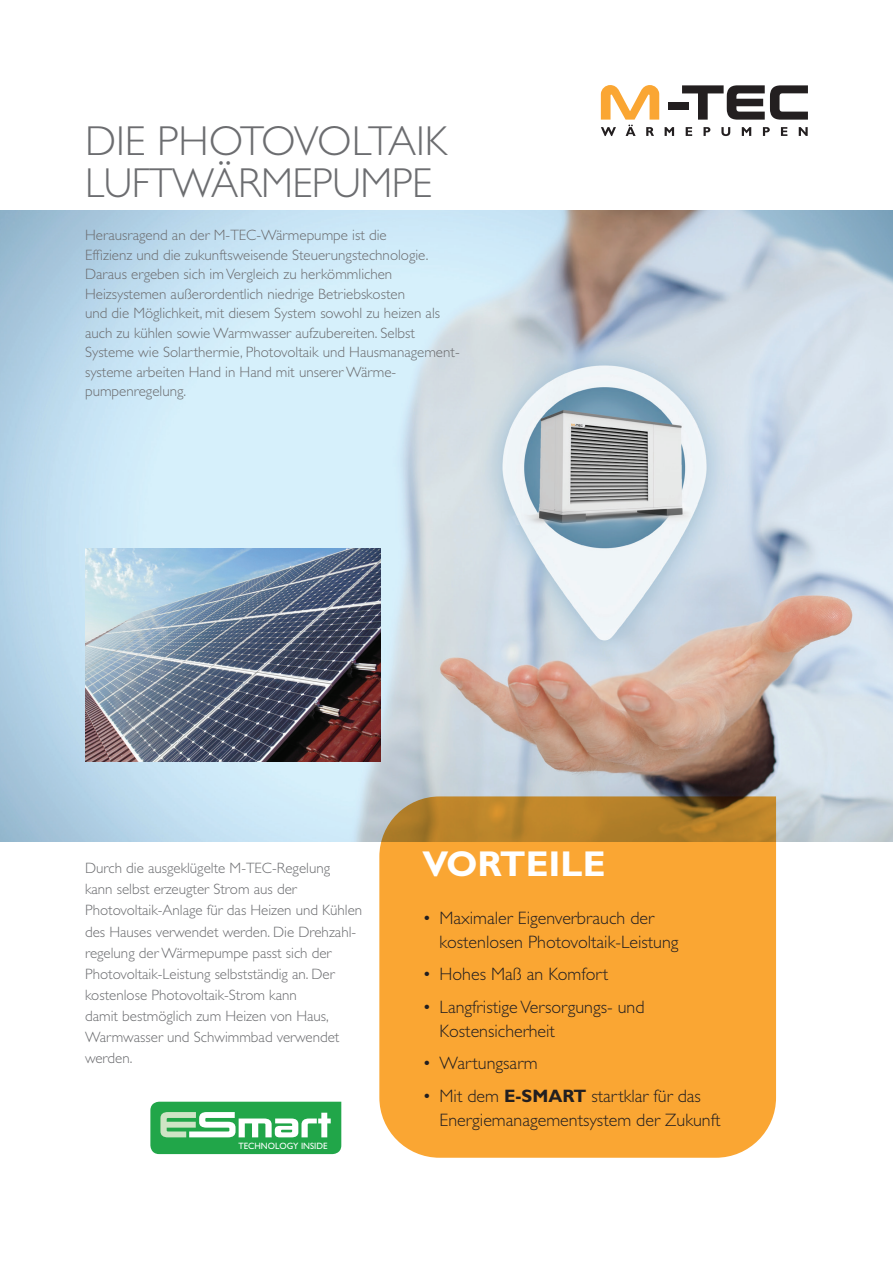
<style>
.page{position:relative;width:893px;height:1263px;background:#fff}
.page>*{position:absolute;margin:0;border:0;box-sizing:border-box;transform-origin:0 0}
.t1{font:300 42px/42px "Gill Sans Std";letter-spacing:-.01em;color:#6c6d70}
.t2{font:700 36px "Gill Sans Std";color:#fff}
.t3{font:300 18px/24px "Gill Sans Std";color:#231f20}
.t4{font:300 15px/21px "Gill Sans Std";color:#6c6d70}
.t5{font:9.15px "Gill Sans";color:#fff;scale:.96 1}
.s1{font-weight:700}
</style>
<div class="page">
<img style="left:0;top:210px;width:893px;height:632px">
<svg style="left:379px;top:796px;width:397px;height:362px;background:#f0a235"></svg>
<img style="left:85px;top:549px;width:295px;height:212px">
<div style="left:669px;top:103px;width:20px;height:7px;background:#231f20"></div>
<svg style="left:665px;top:127px;width:9px;height:9px"></svg>
<svg style="left:686px;top:127px;width:6px;height:9px"></svg>
<svg style="left:703px;top:127px;width:7px;height:9px"></svg>
<svg style="left:721px;top:127px;width:9px;height:9px"></svg>
<svg style="left:742px;top:127px;width:9px;height:9px"></svg>
<svg style="left:763px;top:127px;width:7px;height:9px"></svg>
<svg style="left:781px;top:127px;width:6px;height:9px"></svg>
<svg style="left:799px;top:127px;width:9px;height:9px"></svg>
<svg style="left:682px;top:85px;width:126px;height:35px"></svg>
<svg style="left:601px;top:85px;width:58px;height:51px"></svg>
<svg style="left:150px;top:1102px;width:191px;height:52px"></svg>
<h1 class="t1" style="left:85px;top:120px;width:363px">DIE PHOTOVOLTAIK<br>LUFTWÄRMEPUMPE</h1>
<p class="t4" style="left:85px;top:226px;width:375px;line-height:19.5px">Herausragend an der M-TEC-Wärmepumpe ist die<br>Effizienz und die zukunftsweisende Steuerungstechnologie.<br>Daraus ergeben sich im Vergleich zu herkömmlichen Heizsystemen außerordentlich niedrige Betriebskosten<br>und die Möglichkeit, mit diesem System sowohl zu heizen als auch zu kühlen sowie Warmwasser aufzubereiten. Selbst Systeme wie Solarthermie, Photovoltaik und Hausmanagement&shy;systeme arbeiten Hand in Hand mit unserer Wärme&shy;pumpenregelung.</p>
<p class="t4" style="left:85px;top:858px;width:279px">Durch die ausgeklügelte M-TEC-Regelung<br>kann selbst erzeugter Strom aus der Photovoltaik-Anlage für das Heizen und Kühlen des Hauses verwendet werden. Die Drehzahl&shy;regelung der Wärmepumpe passt sich der Photovoltaik-Leistung selbstständig an. Der kostenlose Photovoltaik-Strom kann<br>damit bestmöglich zum Heizen von Haus, Warmwasser und Schwimmbad verwendet werden.</p>
<p class="t5" style="left:239px;top:1140px;width:94px">TECHNOLOGY INSIDE</p>
<h2 class="t2" style="left:423px;top:843px;width:184px">VORTEILE</h2>
<p class="t3" style="left:440px;top:906px;width:241px;text-indent:-17px">• Maximaler Eigenverbrauch der kostenlosen Photovoltaik-Leistung</p>
<p class="t3" style="left:423px;top:962px;width:187px">• Hohes Maß an Komfort</p>
<p class="t3" style="left:440px;top:995px;width:206px;text-indent:-17px">• Langfristige Versorgungs- und<br>Kostensicherheit</p>
<p class="t3" style="left:423px;top:1051px;width:117px">• Wartungsarm</p>
<p class="t3" style="left:440px;top:1084px;width:282px;text-indent:-17px">• Mit dem <span class="s1">E-SMART</span> startklar für das<br>Energiemanagementsystem der Zukunft</p>
</div>
